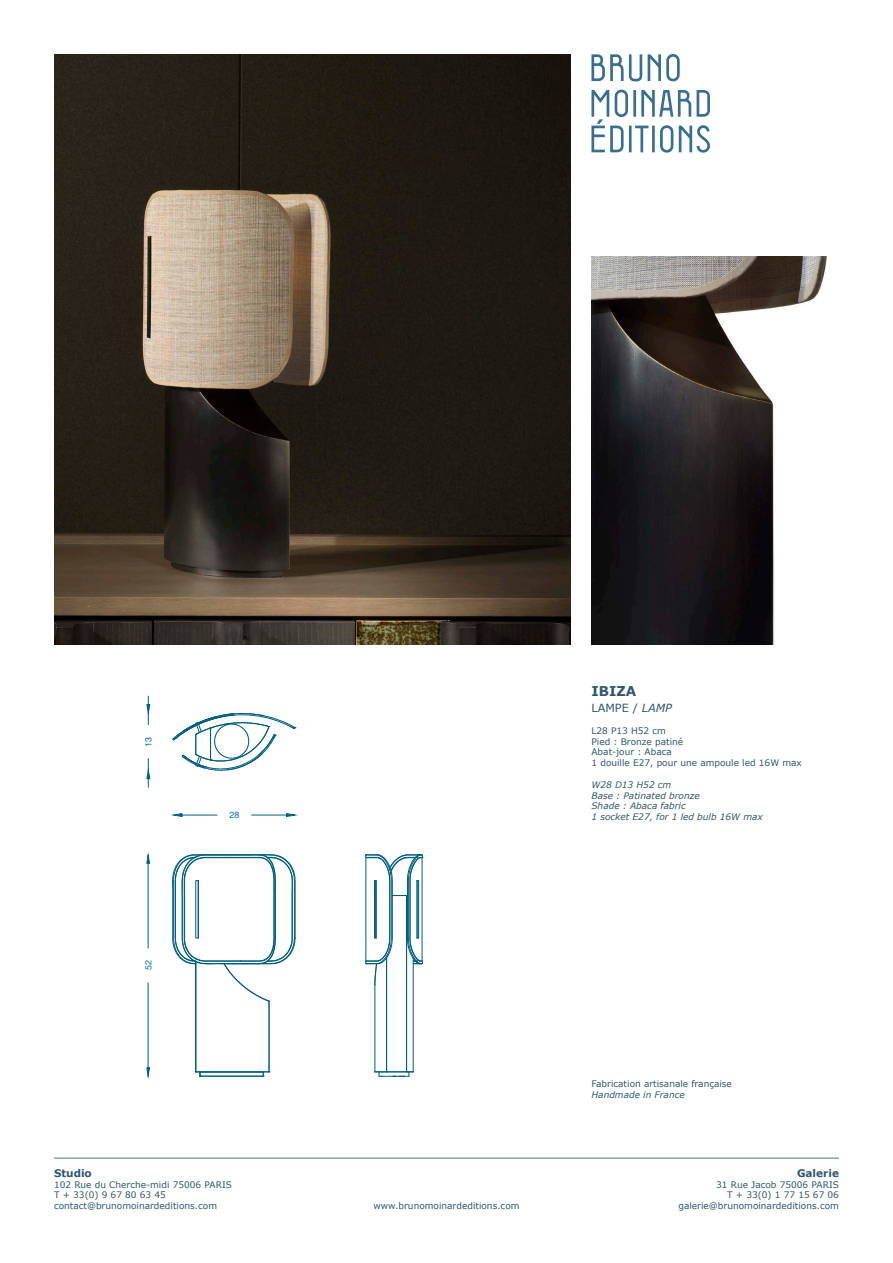
<style>
.page{position:relative;width:893px;height:1263px;background:#fff}
.page>*{position:absolute;margin:0;border:0;box-sizing:border-box;transform-origin:0 0}
.t1{font:700 13.5px "Verdana";color:#30556d}
.t2{font:11.25px "Verdana";color:#30556d}
.t3{font:700 10.5px "Verdana";color:#30556d}
.t4{font:9px/10.8px "Verdana";color:#30556d;text-align:right}
.t5{font:italic 9px "Verdana";color:#30556d}
.t6{font:8.85px "Helvetica";color:#007292}
.s1{font-style:italic}
</style>
<div class="page">
<hr style="left:54px;top:1158px;width:785px;height:1px;background:#49748a">
<svg style="left:591px;top:54px;width:51px;height:27px"></svg>
<svg style="left:648px;top:54px;width:32px;height:28px"></svg>
<svg style="left:591px;top:89px;width:119px;height:64px"></svg>
<svg style="left:172px;top:854px;width:124px;height:223px"></svg>
<hr style="left:198px;top:880px;width:1px;height:58px;background:#005f7f">
<svg style="left:365px;top:854px;width:58px;height:223px"></svg>
<hr style="left:416px;top:880px;width:1px;height:58px;background:#005f7f">
<hr style="left:182px;top:815px;width:35px;height:1px;background:#005f7f">
<hr style="left:252px;top:815px;width:34px;height:1px;background:#005f7f">
<svg style="left:173px;top:813px;width:9px;height:4px"></svg>
<svg style="left:286px;top:813px;width:10px;height:4px"></svg>
<hr style="left:148px;top:863px;width:1px;height:85px;background:#005f7f">
<hr style="left:148px;top:983px;width:1px;height:84px;background:#005f7f">
<svg style="left:147px;top:854px;width:3px;height:9px"></svg>
<svg style="left:147px;top:1067px;width:3px;height:10px"></svg>
<svg style="left:147px;top:759px;width:3px;height:28px"></svg>
<svg style="left:147px;top:696px;width:3px;height:29px"></svg>
<svg style="left:172px;top:713px;width:124px;height:58px"></svg>
<img style="left:54px;top:54px;width:516px;height:590px">
<img style="left:591px;top:256px;width:236px;height:388px">
<p class="t6" style="left:141px;top:747px;width:11px;rotate:-90deg">13</p>
<p class="t6" style="left:141px;top:970px;width:11px;rotate:-90deg">52</p>
<p class="t1" style="left:591px;top:682px;width:46px">IBIZA</p>
<p class="t2" style="left:591px;top:701px;width:82px">LAMPE / <span class="s1">LAMP</span></p>
<p class="t4" style="left:591px;top:725px;width:76px">L28 P13 H52 cm</p>
<p class="t4" style="left:591px;top:736px;width:93px">Pied : Bronze patiné</p>
<p class="t4" style="left:591px;top:747px;width:82px">Abat-jour : Abaca</p>
<p class="t4" style="left:591px;top:758px;width:212px">1 douille E27, pour une ampoule led 16W max</p>
<p class="t5" style="left:591px;top:779px;width:81px">W28 D13 H52 cm</p>
<p class="t5" style="left:591px;top:790px;width:110px">Base : Patinated bronze</p>
<p class="t5" style="left:591px;top:800px;width:96px">Shade : Abaca fabric</p>
<p class="t6" style="left:229px;top:808px;width:11px">28</p>
<p class="t5" style="left:591px;top:811px;width:173px">1 socket E27, for 1 led bulb 16W max</p>
<p class="t4" style="left:591px;top:1078px;width:142px">Fabrication artisanale française</p>
<p class="t5" style="left:591px;top:1089px;width:95px">Handmade in France</p>
<p class="t3" style="left:54px;top:1166px;width:39px">Studio</p>
<p class="t4" style="left:54px;top:1179px;width:180px;text-align:left">102 Rue du Cherche-midi 75006 PARIS<br>T + 33(0) 9 67 80 63 45 contact@brunomoinardeditions.com</p>
<p class="t3" style="left:797px;top:1166px;width:43px">Galerie</p>
<p class="t4" style="left:716px;top:1179px;width:124px">31 Rue Jacob 75006 PARIS<br>T + 33(0) 1 77 15 67 06</p>
<p class="t4" style="left:373px;top:1201px;width:148px">www.brunomoinardeditions.com</p>
<p class="t4" style="left:678px;top:1201px;width:162px">galerie@brunomoinardeditions.com</p>
</div>
